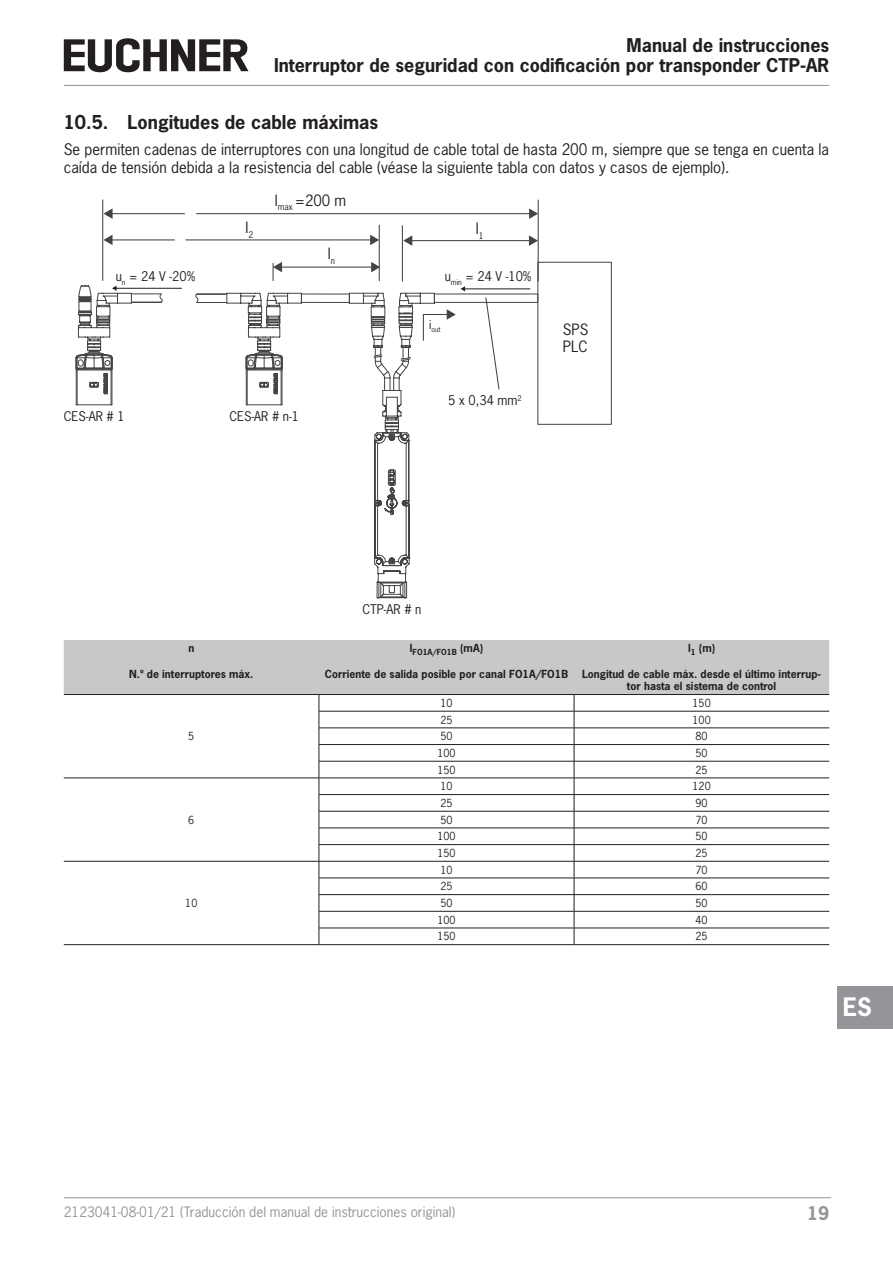
<style>
.page{position:relative;width:893px;height:1263px;background:#fff}
.page>*{position:absolute;margin:0;border:0;box-sizing:border-box;transform-origin:0 0}
.t1{font:700 24px "News Gothic Std";color:#fff}
.t2{font:700 18px "News Gothic Std";color:#231f20}
.t3{font:700 17.85px/20.2px "News Gothic Std";color:#231f20;text-align:right}
.t4{font:700 17.85px "News Gothic Std";color:#939598}
.paragraph_last{font:15px/18px "News Gothic Std";color:#231f20}
.t5{font:14.7px/17.7px "News Gothic Std";color:#231f20}
.t6{font:13.5px "News Gothic Std";color:#939598}
.t7{font:12.6px "News Gothic Std";color:#231f20}
.tableheadcentered{font:700 10.5px/12.6px "News Gothic Std";color:#231f20;text-align:center}
.tablebodycentred{font:10.5px "News Gothic Std";color:#231f20}
.tableheadcentered-2{font:700 7.8px "News Gothic Std";color:#231f20}
.t8{font:7.35px "News Gothic Std";color:#231f20}
.t9{font:6.75px "News Gothic Std";color:#231f20}
</style>
<div class="page">
<hr style="left:64px;top:85px;width:765px;height:1px;background:#939598">
<hr style="left:64px;top:1197px;width:767px;height:1px;background:#939598">
<svg style="left:64px;top:38px;width:184px;height:34px"></svg>
<div style="left:838px;top:986px;width:55px;height:43px;background:#939598"></div>
<svg style="left:196px;top:262px;width:416px;height:163px"></svg>
<hr style="left:77px;top:370px;width:1px;height:35px;background:#434445">
<hr style="left:111px;top:370px;width:1px;height:35px;background:#434445">
<hr style="left:76px;top:370px;width:1px;height:35px;background:#434445">
<hr style="left:77px;top:405px;width:34px;height:1px;background:#434445">
<hr style="left:112px;top:370px;width:1px;height:35px;background:#434445">
<hr style="left:538px;top:200px;width:1px;height:81px;background:#434445">
<hr style="left:402px;top:226px;width:1px;height:55px;background:#434445">
<hr style="left:411px;top:240px;width:119px;height:1px;background:#434445">
<svg style="left:403px;top:235px;width:9px;height:11px"></svg>
<svg style="left:529px;top:235px;width:9px;height:11px"></svg>
<hr style="left:379px;top:225px;width:1px;height:56px;background:#434445">
<hr style="left:102px;top:200px;width:1px;height:80px;background:#434445">
<hr style="left:111px;top:239px;width:261px;height:1px;background:#434445">
<svg style="left:103px;top:235px;width:10px;height:10px"></svg>
<svg style="left:370px;top:235px;width:9px;height:10px"></svg>
<hr style="left:111px;top:213px;width:420px;height:1px;background:#434445">
<svg style="left:104px;top:208px;width:9px;height:11px"></svg>
<svg style="left:529px;top:208px;width:9px;height:11px"></svg>
<svg style="left:485px;top:297px;width:15px;height:93px"></svg>
<hr style="left:464px;top:289px;width:66px;height:1px;background:#231f20">
<hr style="left:116px;top:288px;width:66px;height:1px;background:#231f20">
<svg style="left:75px;top:285px;width:87px;height:110px"></svg>
<svg style="left:226px;top:262px;width:239px;height:336px"></svg>
<svg style="left:161px;top:213px;width:47px;height:61px"></svg>
<hr style="left:64px;top:944px;width:255px;height:1px;background:#231f20">
<svg style="left:64px;top:640px;width:765px;height:304px"></svg>
<hr style="left:64px;top:778px;width:255px;height:1px;background:#231f20">
<hr style="left:64px;top:861px;width:255px;height:1px;background:#231f20">
<hr style="left:319px;top:944px;width:255px;height:1px;background:#231f20">
<hr style="left:574px;top:944px;width:255px;height:1px;background:#231f20">
<p class="t3" style="left:274px;top:34px;width:557px">Manual de instrucciones<br>Interruptor de seguridad con codificación por transponder CTP-AR</p>
<p class="t2" style="left:64px;top:110px;width:316px">10.5. Longitudes de cable máximas</p>
<p class="paragraph_last" style="left:64px;top:141px;width:767px">Se permiten cadenas de interruptores con una longitud de cable total de hasta 200 m, siempre que se tenga en cuenta la caída de tensión debida a la resistencia del cable (véase la siguiente tabla con datos y casos de ejemplo).</p>
<p class="t5" style="left:245px;top:219px;width:9px">l<sub>2</sub></p>
<p class="t5" style="left:275px;top:191px;width:73px">l<sub>max</sub> =200 m</p>
<p class="t5" style="left:328px;top:244px;width:9px">l<sub>n</sub></p>
<p class="t5" style="left:476px;top:219px;width:9px">l<sub>1</sub></p>
<p class="t7" style="left:116px;top:268px;width:81px">u<sub>n</sub> = 24 V -20%</p>
<p class="t7" style="left:465px;top:268px;width:68px">= 24 V -10%</p>
<p class="t8" style="left:445px;top:277px;width:19px"><sup>u</sup>min</p>
<p class="t7" style="left:64px;top:408px;width:62px">CES-AR # 1</p>
<p class="t7" style="left:229px;top:408px;width:71px">CES-AR # n-1</p>
<p class="t9" style="left:429px;top:326px;width:13px"><sup>i</sup>out</p>
<p class="t7" style="left:448px;top:392px;width:75px">5 x 0,34 mm<sup>2</sup></p>
<p class="t5" style="left:563px;top:320px;width:27px">SPS<br>PLC</p>
<p class="tableheadcentered" style="left:188px;top:642px;width:7px">n</p>
<p class="tableheadcentered" style="left:129px;top:667px;width:126px">N.º de interruptores máx.</p>
<p class="tablebodycentred" style="left:188px;top:729px;width:8px">5</p>
<p class="tablebodycentred" style="left:188px;top:813px;width:8px">6</p>
<p class="tablebodycentred" style="left:185px;top:896px;width:14px">10</p>
<p class="t7" style="left:362px;top:601px;width:61px">CTP-AR # n</p>
<p class="tableheadcentered-2" style="left:410px;top:646px;width:75px"><sup>I</sup>FO1A/FO1B <sup>(mA)</sup></p>
<p class="tableheadcentered" style="left:325px;top:667px;width:245px">Corriente de salida posible por canal FO1A/FO1B</p>
<p class="tableheadcentered" style="left:688px;top:642px;width:29px">l<sub>1</sub> (m)</p>
<p class="tableheadcentered" style="left:582px;top:667px;width:241px">Longitud de cable máx. desde el último interrup&shy;tor hasta el sistema de control</p>
<p class="tablebodycentred" style="left:440px;top:696px;width:14px">10</p>
<p class="tablebodycentred" style="left:693px;top:696px;width:20px">150</p>
<p class="tablebodycentred" style="left:440px;top:713px;width:14px">25</p>
<p class="tablebodycentred" style="left:693px;top:713px;width:20px">100</p>
<p class="tablebodycentred" style="left:440px;top:729px;width:14px">50</p>
<p class="tablebodycentred" style="left:696px;top:729px;width:14px">80</p>
<p class="tablebodycentred" style="left:437px;top:746px;width:20px">100</p>
<p class="tablebodycentred" style="left:696px;top:746px;width:14px">50</p>
<p class="tablebodycentred" style="left:437px;top:763px;width:20px">150</p>
<p class="tablebodycentred" style="left:696px;top:763px;width:14px">25</p>
<p class="tablebodycentred" style="left:440px;top:780px;width:14px">10</p>
<p class="tablebodycentred" style="left:693px;top:780px;width:20px">120</p>
<p class="tablebodycentred" style="left:440px;top:796px;width:14px">25</p>
<p class="tablebodycentred" style="left:696px;top:796px;width:14px">90</p>
<p class="tablebodycentred" style="left:440px;top:813px;width:14px">50</p>
<p class="tablebodycentred" style="left:696px;top:813px;width:14px">70</p>
<p class="tablebodycentred" style="left:437px;top:830px;width:20px">100</p>
<p class="tablebodycentred" style="left:696px;top:830px;width:14px">50</p>
<p class="tablebodycentred" style="left:437px;top:846px;width:20px">150</p>
<p class="tablebodycentred" style="left:696px;top:846px;width:14px">25</p>
<p class="tablebodycentred" style="left:440px;top:863px;width:14px">10</p>
<p class="tablebodycentred" style="left:696px;top:863px;width:14px">70</p>
<p class="tablebodycentred" style="left:440px;top:880px;width:14px">25</p>
<p class="tablebodycentred" style="left:696px;top:880px;width:14px">60</p>
<p class="tablebodycentred" style="left:440px;top:896px;width:14px">50</p>
<p class="tablebodycentred" style="left:696px;top:896px;width:14px">50</p>
<p class="tablebodycentred" style="left:437px;top:913px;width:20px">100</p>
<p class="tablebodycentred" style="left:696px;top:913px;width:14px">40</p>
<p class="tablebodycentred" style="left:437px;top:930px;width:20px">150</p>
<p class="tablebodycentred" style="left:696px;top:930px;width:14px">25</p>
<h1 class="t1" style="left:843px;top:991px;width:31px">ES</h1>
<p class="t6" style="left:64px;top:1203px;width:393px">2123041-08-01/21 (Traducción del manual de instrucciones original)</p>
<p class="t4" style="left:807px;top:1201px;width:24px">19</p>
</div>
